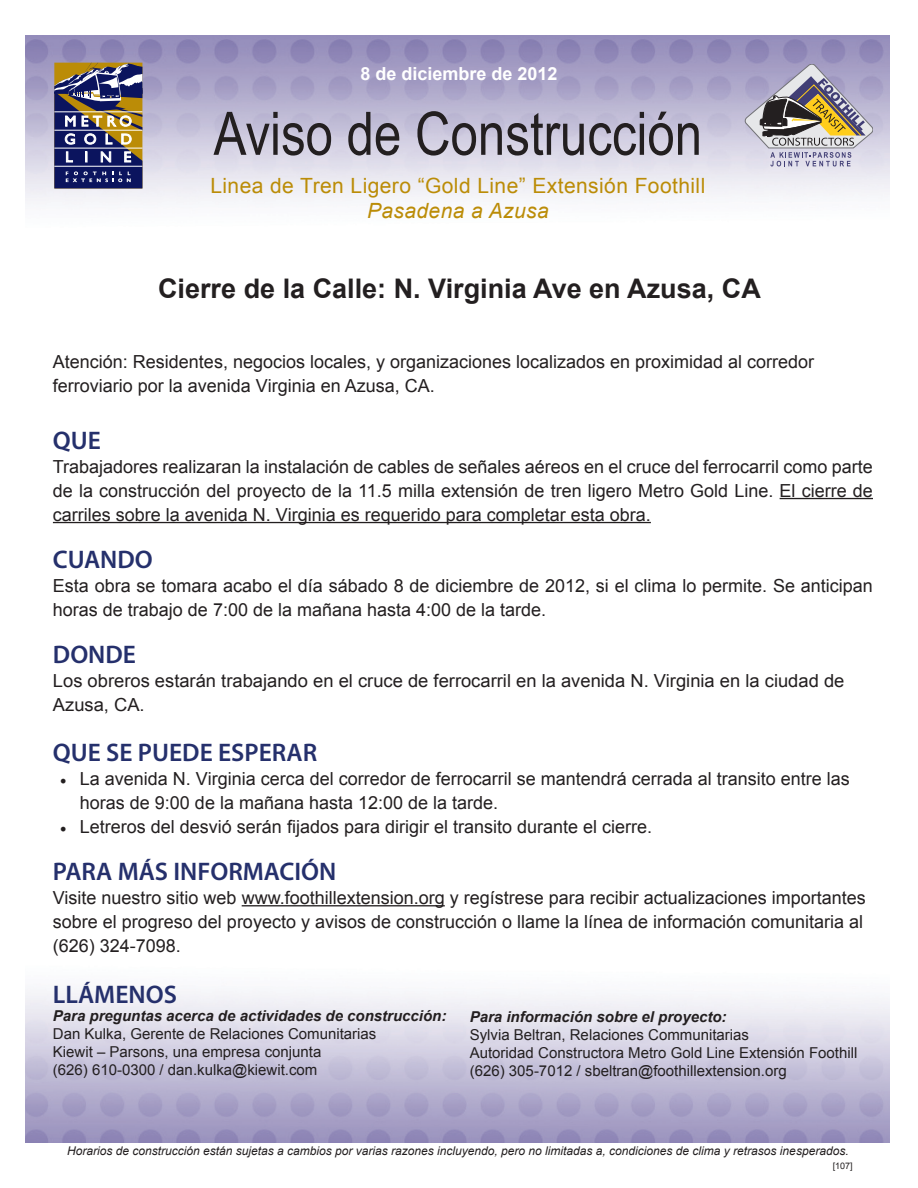
<style>
.page{position:relative;width:918px;height:1188px;background:#fff}
.page>*{position:absolute;margin:0;border:0;box-sizing:border-box;transform-origin:0 0}
.Heading{font:60px "Arial Narrow";color:#231f20}
.t1{font:700 27px "Arial";color:#231f20}
.Subheading{font:600 25.5px "Myriad Pro";color:#25306c}
.t2{font:21px "Arial";letter-spacing:.02em;color:#bb8c07}
.t3{font:italic 21px "Arial";letter-spacing:.02em;color:#bb8c07}
.t4{font:18px/24px "Arial";color:#231f20}
.t5{font:700 18px "Arial";color:#fff}
.Subheading-2{font:15px/18px "Arial";color:#231f20}
.t6{font:italic 12px "Arial";color:#231f20}
.t7{font:9px "Arial";color:#231f20}
.s1{font-family:"Minion Pro"}
.s2{font-weight:700;font-style:italic}
</style>
<div class="page">
<img style="left:26px;top:36px;width:864px;height:165px">
<svg style="left:54px;top:63px;width:88px;height:125px"></svg>
<hr style="left:780px;top:498px;width:93px;height:1px;background:#231f20">
<hr style="left:53px;top:522px;width:598px;height:1px;background:#231f20">
<hr style="left:242px;top:905px;width:203px;height:1px;background:#231f20">
<svg style="left:744px;top:64px;width:129px;height:102px"></svg>
<p class="t5" style="left:360px;top:62px;width:199px">8 de diciembre de 2012</p>
<p class="Heading" style="left:214px;top:90px;width:490px">Aviso de Construcción</p>
<p class="t2" style="left:210px;top:172px;width:496px">Linea de Tren Ligero “Gold Line” Extensión Foothill</p>
<p class="t3" style="left:367px;top:197px;width:183px">Pasadena a Azusa</p>
<p class="t1" style="left:158px;top:270px;width:604px">Cierre de la Calle: N. Virginia Ave en Azusa, CA</p>
<p class="t4" style="left:53px;top:349px;width:763px">Atención: Residentes, negocios locales, y organizaciones localizados en proximidad al corredor ferroviario por la avenida Virginia en Azusa, CA.</p>
<p class="Subheading" style="left:53px;top:424px;width:50px">QUE</p>
<p class="t4" style="left:53px;top:455px;width:822px;text-align:justify">Trabajadores realizaran la instalación de cables de señales aéreos en el cruce del ferrocarril como parte de la construcción del proyecto de la 11.5 milla extensión de tren ligero Metro Gold Line. El cierre de carriles sobre la avenida N. Virginia es requerido para completar esta obra.</p>
<p class="Subheading" style="left:53px;top:543px;width:101px">CUANDO</p>
<p class="t4" style="left:53px;top:574px;width:822px">Esta obra se tomara acabo el día sábado 8 de diciembre de 2012, si el clima lo permite. Se anticipan horas de trabajo de 7:00 de la mañana hasta 4:00 de la tarde.</p>
<p class="Subheading" style="left:53px;top:638px;width:85px">DONDE</p>
<p class="t4" style="left:53px;top:669px;width:793px">Los obreros estarán trabajando en el cruce de ferrocarril en la avenida N. Virginia en la ciudad de<br>Azusa, CA.</p>
<p class="Subheading" style="left:53px;top:736px;width:266px">QUE SE PUEDE ESPERAR</p>
<p class="t4" style="left:80px;top:767px;width:771px;text-indent:-20px"><span class="s1">•</span> La avenida N. Virginia cerca del corredor de ferrocarril se mantendrá cerrada al transito entre las horas de 9:00 de la mañana hasta 12:00 de la tarde.</p>
<p class="t4" style="left:60px;top:815px;width:594px"><span class="s1">•</span> Letreros del desvió serán fijados para dirigir el transito durante el cierre.</p>
<p class="Subheading" style="left:53px;top:855px;width:285px">PARA MÁS INFORMACIÓN</p>
<p class="t4" style="left:53px;top:886px;width:815px">Visite nuestro sitio web www.foothillextension.org y regístrese para recibir actualizaciones importantes sobre el progreso del proyecto y avisos de construcción o llame la línea de información comunitaria al (626) 324-7098.</p>
<p class="Subheading" style="left:53px;top:978px;width:126px">LLÁMENOS</p>
<p class="Subheading-2" style="left:53px;top:1007px;width:395px"><span class="s2">Para preguntas acerca de actividades de construcción:<br></span>Dan Kulka, Gerente de Relaciones Comunitarias<br>Kiewit – Parsons, una empresa conjunta<br>(626) 610-0300 / dan.kulka@kiewit.com</p>
<p class="Subheading-2" style="left:470px;top:1008px;width:389px"><span class="s2">Para información sobre el proyecto:<br></span>Sylvia Beltran, Relaciones Communitarias<br>Autoridad Constructora Metro Gold Line Extensión Foothill (626) 305-7012 / sbeltran@foothillextension.org</p>
<p class="t6" style="left:67px;top:1143px;width:783px">Horarios de construcción están sujetas a cambios por varias razones incluyendo, pero no limitadas a, condiciones de clima y retrasos inesperados.</p>
<p class="t7" style="left:833px;top:1160px;width:22px">[107]</p>
</div>
